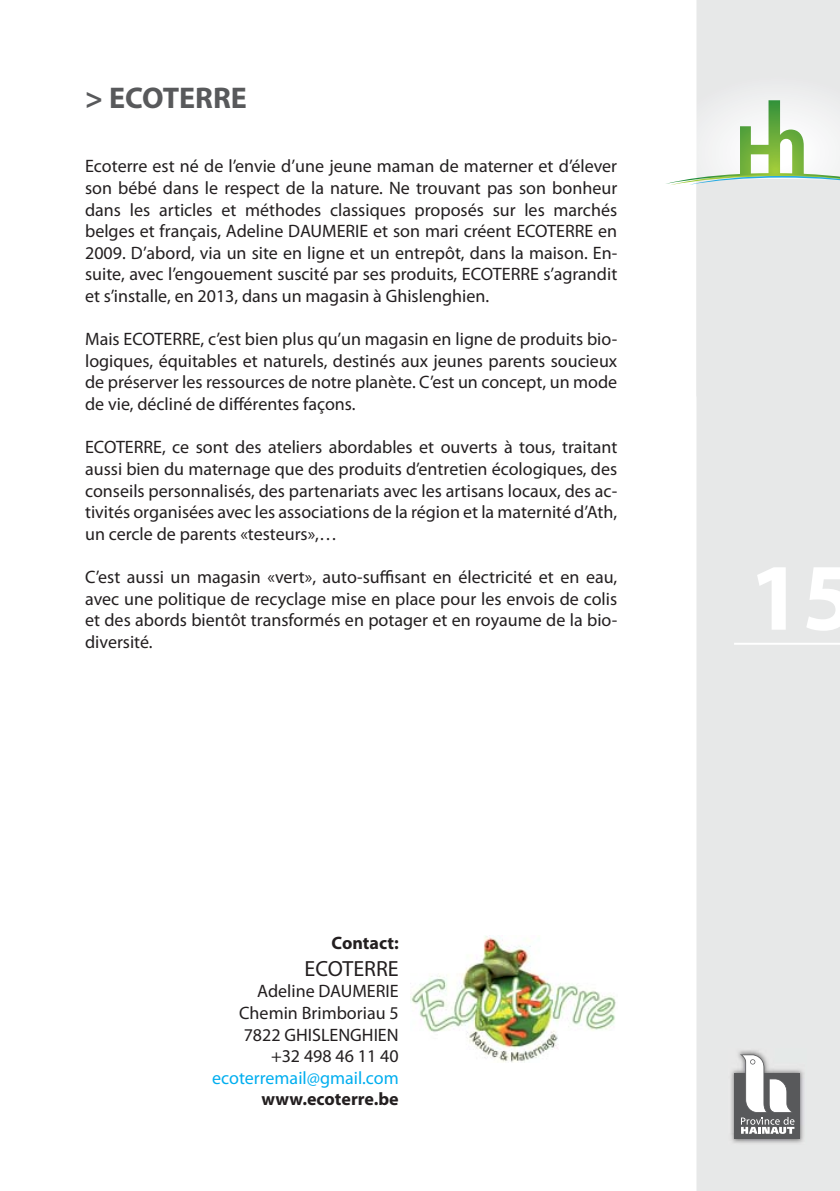
<style>
.page{position:relative;width:840px;height:1191px;background:#fff}
.page>*{position:absolute;margin:0;border:0;box-sizing:border-box;transform-origin:0 0}
.t1{font:700 96px "Myriad Pro";color:#fff}
.t2{font:700 30px "Myriad Pro";color:#58595b}
.t3{font:22px "Myriad Pro";color:#231f20}
.t4{font:18px/21.6px "Myriad Pro";color:#231f20;text-align:justify}
.t5{font:700 18px "Myriad Pro";color:#231f20}
.t6{font:18px "Myriad Pro";color:#00aeef}
</style>
<div class="page">
<div style="left:696px;top:0;width:143px;height:1191px;background:#e7e8e8"></div>
<svg style="left:666px;top:100px;width:173px;height:299px"></svg>
<img style="left:728px;top:1048px;width:77px;height:96px">
<div style="left:734px;top:1073px;width:65px;height:65px;background:#58595b"></div>
<svg style="left:739px;top:1054px;width:55px;height:79px"></svg>
<hr style="left:733px;top:643px;width:106px;height:2px;background:#fff">
<img style="left:410px;top:935px;width:206px;height:127px">
<h2 class="t2" style="left:85px;top:86px;width:163px">&gt; ECOTERRE</h2>
<p class="t4" style="left:85px;top:157px;width:533px">Ecoterre est né de l’envie d’une jeune maman de materner et d’élever son bébé dans le respect de la nature. Ne trouvant pas son bonheur dans les articles et méthodes classiques proposés sur les marchés belges et français, Adeline DAUMERIE et son mari créent ECOTERRE en 2009. D’abord, via un site en ligne et un entrepôt, dans la maison. En&shy;suite, avec l’engouement suscité par ses produits, ECOTERRE s’agrandit et s’installe, en 2013, dans un magasin à Ghislenghien.</p>
<p class="t4" style="left:85px;top:329px;width:533px">Mais ECOTERRE, c’est bien plus qu’un magasin en ligne de produits bio&shy;logiques, équitables et naturels, destinés aux jeunes parents soucieux de préserver les ressources de notre planète. C’est un concept, un mode de vie, décliné de différentes façons.</p>
<p class="t4" style="left:85px;top:437px;width:533px">ECOTERRE, ce sont des ateliers abordables et ouverts à tous, traitant aussi bien du maternage que des produits d’entretien écologiques, des conseils personnalisés, des partenariats avec les artisans locaux, des ac&shy;tivités organisées avec les associations de la région et la maternité d’Ath, un cercle de parents «testeurs»,…</p>
<p class="t4" style="left:85px;top:567px;width:533px">C’est aussi un magasin «vert», auto-suffisant en électricité et en eau, avec une politique de recyclage mise en place pour les envois de colis et des abords bientôt transformés en potager et en royaume de la bio&shy;diversité.</p>
<p class="t5" style="left:331px;top:936px;width:68px">Contact:</p>
<p class="t3" style="left:304px;top:960px;width:95px">ECOTERRE</p>
<p class="t4" style="left:239px;top:981px;width:161px;text-align:right">Adeline DAUMERIE<br>Chemin Brimboriau 5<br>7822 GHISLENGHIEN +32 498 46 11 40</p>
<p class="t6" style="left:212px;top:1070px;width:188px">ecoterremail@gmail.com</p>
<p class="t5" style="left:261px;top:1092px;width:139px">www.ecoterre.be</p>
<h1 class="t1" style="left:748px;top:561px;width:108px">15</h1>
</div>
